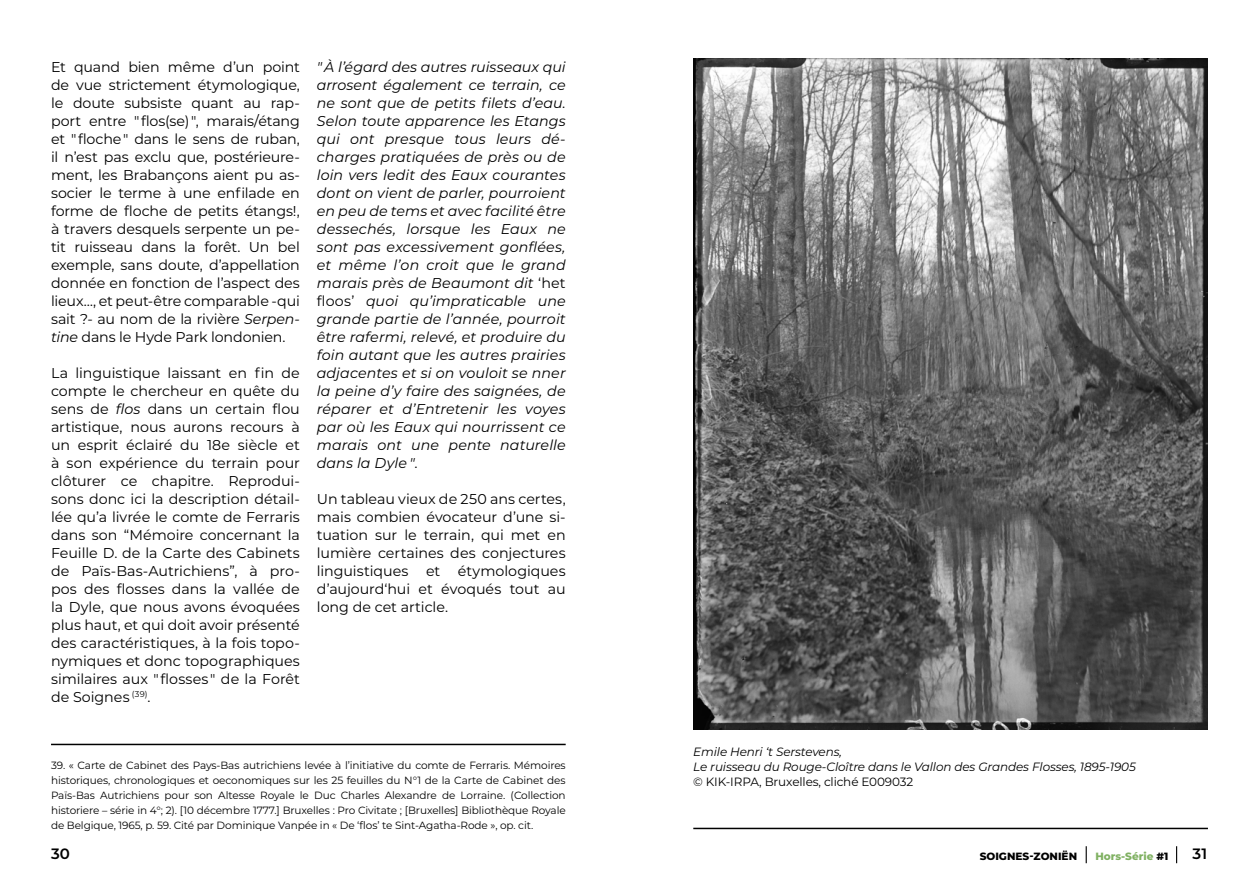
<style>
.page{position:relative;width:1259px;height:893px;background:#fff}
.page>*{position:absolute;margin:0;border:0;box-sizing:border-box;transform-origin:0 0}
.t1{font:600 15px "Montserrat";color:#000}
.t2{font:14.25px/18px "Montserrat";letter-spacing:-.005em;color:#000;text-align:justify}
.t3{font:italic 14.25px/18px "Montserrat";letter-spacing:.005em;color:#000;text-align:justify}
.t4{font:italic 12px/15px "Montserrat";letter-spacing:-.01em;color:#000}
.t5{font:12px "Montserrat";letter-spacing:-.01em;color:#000}
.t6{font:10.5px/15px "Montserrat";letter-spacing:-.01em;color:#000;text-align:justify}
.t7{font:800 10.5px "Montserrat";color:#000}
.t8{font:800 10.5px "Montserrat";color:#80b162}
.s1{font-style:italic}
.s2{font-style:normal}
.s3{color:#000}
</style>
<div class="page">
<svg style="left:1085px;top:846px;width:1px;height:17px"></svg>
<svg style="left:1176px;top:846px;width:1px;height:17px"></svg>
<hr style="left:51px;top:744px;width:515px;height:1px;background:#000">
<hr style="left:693px;top:828px;width:515px;height:1px;background:#000">
<img style="left:693px;top:59px;width:515px;height:670px">
<p class="t2" style="left:51px;top:57px;width:250px">Et quand bien même d’un point de vue strictement étymologique, le doute subsiste quant au rap&shy;port entre " flos(se) ", marais/étang et " floche " dans le sens de ruban, il n’est pas exclu que, postérieure&shy;ment, les Brabançons aient pu as&shy;socier le terme à une enfilade en forme de floche de petits étangs!, à travers desquels serpente un pe&shy;tit ruisseau dans la forêt. Un bel exemple, sans doute, d’appellation donnée en fonction de l’aspect des lieux…, et peut-être comparable -qui sait ?- au nom de la rivière <span class="s1">Serpen&shy;tine</span> dans le Hyde Park londonien.</p>
<p class="t2" style="left:51px;top:363px;width:250px">La linguistique laissant en fin de compte le chercheur en quête du sens de <span class="s1">flos</span> dans un certain flou artistique, nous aurons recours à un esprit éclairé du 18e siècle et à son expérience du terrain pour clôturer ce chapitre. Reprodui&shy;sons donc ici la description détail&shy;lée qu’a livrée le comte de Ferraris dans son “Mémoire concernant la Feuille D. de la Carte des Cabinets de Païs-Bas-Autrichiens”, à pro&shy;pos des flosses dans la vallée de la Dyle, que nous avons évoquées plus haut, et qui doit avoir présenté des caractéristiques, à la fois topo&shy;nymiques et donc topographiques similaires aux " flosses " de la Forêt de Soignes <sup>(39)</sup>.</p>
<p class="t3" style="left:317px;top:57px;width:250px">" À l’égard des autres ruisseaux qui arrosent également ce terrain, ce ne sont que de petits filets d’eau.<br>Selon toute apparence les Etangs qui ont presque tous leurs dé&shy;charges pratiquées de près ou de loin vers ledit des Eaux courantes dont on vient de parler, pourroient en peu de tems et avec facilité être dessechés, lorsque les Eaux ne sont pas excessivement gonflées, et même l’on croit que le grand marais près de Beaumont dit <span class="s2">‘het floos’</span> quoi qu’impraticable une grande partie de l’année, pourroit être rafermi, relevé, et produire du foin autant que les autres prairies adjacentes et si on vouloit se nner la peine d’y faire des saignées, de réparer et d’Entretenir les voyes par où les Eaux qui nourrissent ce marais ont une pente naturelle dans la Dyle ".</p>
<p class="t2" style="left:317px;top:489px;width:250px">Un tableau vieux de 250 ans certes, mais combien évocateur d’une si&shy;tuation sur le terrain, qui met en lumière certaines des conjectures linguistiques et étymologiques d’aujourd‘hui et évoqués tout au long de cet article.</p>
<p class="t6" style="left:51px;top:757px;width:516px">39. « Carte de Cabinet des Pays-Bas autrichiens levée à l’initiative du comte de Ferraris. Mémoires historiques, chronologiques et oeconomiques sur les 25 feuilles du N°1 de la Carte de Cabinet des Païs-Bas Autrichiens pour son Altesse Royale le Duc Charles Alexandre de Lorraine. (Collection historiere – série in 4°; 2). [10 décembre 1777.] Bruxelles : Pro Civitate ; [Bruxelles] Bibliothèque Royale de Belgique, 1965, p. 59. Cité par Dominique Vanpée in « De ‘flos’ te Sint-Agatha-Rode », op. cit.</p>
<p class="t4" style="left:693px;top:744px;width:444px">Emile Henri ‘t Serstevens,<br>Le ruisseau du Rouge-Cloître dans le Vallon des Grandes Flosses, 1895-1905</p>
<p class="t5" style="left:693px;top:773px;width:221px">© KIK-IRPA, Bruxelles, cliché E009032</p>
<p class="t1" style="left:51px;top:843px;width:20px">30</p>
<p class="t7" style="left:979px;top:848px;width:99px">SOIGNES-ZONIËN</p>
<p class="t8" style="left:1095px;top:848px;width:74px">Hors-Série <span class="s3">#1</span></p>
<p class="t1" style="left:1192px;top:843px;width:16px">31</p>
</div>
